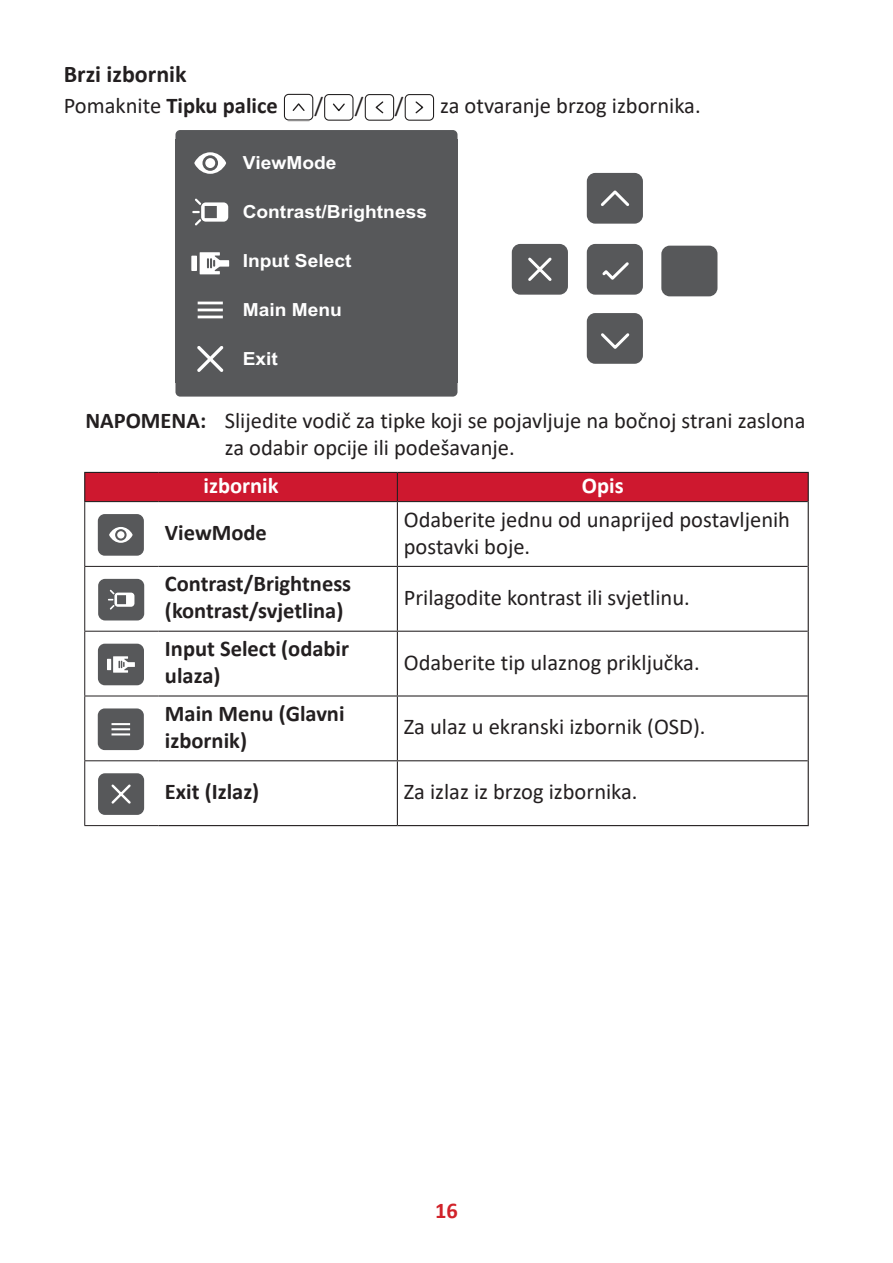
<style>
.page{position:relative;width:893px;height:1263px;background:#fff}
.page>*{position:absolute;margin:0;border:0;box-sizing:border-box;transform-origin:0 0}
.t1{font:700 24px "Calibri";color:#231f20}
.t2{font:22.5px/27px "Calibri";color:#231f20}
.t3{font:700 22.5px/27px "Calibri";color:#231f20}
.t4{font:700 22.5px "Calibri";color:#fff}
.t5{font:700 22.5px "Calibri";color:#d1232a}
.t6{font:700 18px "Arial";color:#fff;scale:1.06 1}
.s1{font-weight:400}
.s2{font-weight:700}
</style>
<div class="page">
<div style="left:284px;top:94px;width:29px;height:26px;border:1px solid #211e1e;border-radius:4px"></div>
<svg style="left:292px;top:103px;width:13px;height:8px"></svg>
<div style="left:324px;top:94px;width:29px;height:27px;border:1px solid #211e1e;border-radius:4px"></div>
<svg style="left:332px;top:103px;width:13px;height:9px"></svg>
<div style="left:365px;top:94px;width:29px;height:27px;border:1px solid #211e1e;border-radius:4px"></div>
<svg style="left:375px;top:101px;width:9px;height:13px"></svg>
<div style="left:405px;top:94px;width:29px;height:27px;border:1px solid #211e1e;border-radius:4px"></div>
<svg style="left:415px;top:101px;width:9px;height:13px"></svg>
<div style="left:175px;top:130px;width:282px;height:267px;background:#57585a;border-radius:5px"></div>
<svg style="left:197px;top:346px;width:26px;height:26px"></svg>
<div style="left:191px;top:256px;width:6px;height:15px;background:#fff"></div>
<svg style="left:200px;top:252px;width:29px;height:22px"></svg>
<hr style="left:198px;top:309px;width:25px;height:2px;background:#fff">
<hr style="left:198px;top:316px;width:25px;height:2px;background:#fff">
<hr style="left:198px;top:302px;width:25px;height:2px;background:#fff">
<svg style="left:192px;top:199px;width:36px;height:26px"></svg>
<svg style="left:194px;top:152px;width:32px;height:22px"></svg>
<div style="left:205px;top:158px;width:10px;height:10px;background:#fff;border-radius:50%"></div>
<div style="left:587px;top:173px;width:56px;height:51px;background:#57585a;border-radius:8px"></div>
<svg style="left:601px;top:190px;width:29px;height:16px"></svg>
<div style="left:587px;top:313px;width:56px;height:51px;background:#57585a;border-radius:8px"></div>
<svg style="left:601px;top:333px;width:29px;height:16px"></svg>
<div style="left:587px;top:244px;width:56px;height:51px;background:#57585a;border-radius:8px"></div>
<svg style="left:602px;top:262px;width:27px;height:18px"></svg>
<div style="left:512px;top:244px;width:56px;height:51px;background:#57585a;border-radius:8px"></div>
<svg style="left:528px;top:257px;width:24px;height:24px"></svg>
<div style="left:661px;top:246px;width:56px;height:50px;background:#57585a;border-radius:8px"></div>
<hr style="left:808px;top:502px;width:1px;height:64px;background:#231f20">
<hr style="left:808px;top:566px;width:1px;height:65px;background:#231f20">
<hr style="left:808px;top:631px;width:1px;height:65px;background:#231f20">
<hr style="left:808px;top:696px;width:1px;height:65px;background:#231f20">
<hr style="left:808px;top:761px;width:1px;height:64px;background:#231f20">
<hr style="left:159px;top:825px;width:238px;height:1px;background:#231f20">
<hr style="left:397px;top:825px;width:412px;height:1px;background:#231f20">
<div style="left:84px;top:472px;width:725px;height:30px;background:#ce182f"></div>
<hr style="left:84px;top:501px;width:75px;height:1px;background:#231f20">
<hr style="left:159px;top:501px;width:238px;height:1px;background:#231f20">
<hr style="left:397px;top:501px;width:411px;height:1px;background:#231f20">
<hr style="left:397px;top:502px;width:1px;height:64px;background:#231f20">
<hr style="left:159px;top:566px;width:238px;height:1px;background:#231f20">
<hr style="left:397px;top:566px;width:411px;height:1px;background:#231f20">
<hr style="left:397px;top:567px;width:1px;height:64px;background:#231f20">
<hr style="left:159px;top:631px;width:238px;height:1px;background:#231f20">
<hr style="left:397px;top:631px;width:411px;height:1px;background:#231f20">
<hr style="left:397px;top:632px;width:1px;height:63px;background:#231f20">
<hr style="left:159px;top:695px;width:238px;height:1px;background:#231f20">
<hr style="left:397px;top:695px;width:411px;height:1px;background:#231f20">
<hr style="left:397px;top:696px;width:1px;height:64px;background:#231f20">
<hr style="left:159px;top:760px;width:238px;height:1px;background:#231f20">
<hr style="left:397px;top:760px;width:411px;height:1px;background:#231f20">
<hr style="left:397px;top:761px;width:1px;height:64px;background:#231f20">
<hr style="left:84px;top:502px;width:1px;height:64px;background:#231f20">
<hr style="left:84px;top:566px;width:75px;height:1px;background:#231f20">
<hr style="left:84px;top:567px;width:1px;height:64px;background:#231f20">
<hr style="left:84px;top:631px;width:75px;height:1px;background:#231f20">
<hr style="left:84px;top:631px;width:1px;height:65px;background:#231f20">
<hr style="left:84px;top:696px;width:75px;height:1px;background:#231f20">
<hr style="left:84px;top:696px;width:1px;height:64px;background:#231f20">
<hr style="left:84px;top:760px;width:75px;height:1px;background:#231f20">
<hr style="left:84px;top:761px;width:1px;height:64px;background:#231f20">
<hr style="left:84px;top:825px;width:75px;height:1px;background:#231f20">
<div style="left:98px;top:514px;width:46px;height:42px;background:#57585a;border-radius:7px"></div>
<svg style="left:109px;top:527px;width:24px;height:16px"></svg>
<div style="left:117px;top:531px;width:8px;height:7px;background:#fff;border-radius:50%"></div>
<div style="left:98px;top:579px;width:46px;height:41px;background:#57585a;border-radius:7px"></div>
<svg style="left:108px;top:590px;width:26px;height:20px"></svg>
<div style="left:98px;top:644px;width:46px;height:41px;background:#57585a;border-radius:7px"></div>
<hr style="left:107px;top:659px;width:4px;height:11px;background:#fff">
<svg style="left:113px;top:656px;width:22px;height:17px"></svg>
<div style="left:98px;top:708px;width:46px;height:42px;background:#57585a;border-radius:7px"></div>
<svg style="left:112px;top:723px;width:18px;height:12px"></svg>
<div style="left:98px;top:773px;width:46px;height:42px;background:#57585a;border-radius:7px"></div>
<svg style="left:111px;top:784px;width:20px;height:20px"></svg>
<p class="t1" style="left:64px;top:57px;width:124px">Brzi izbornik</p>
<p class="t3" style="left:64px;top:92px;width:216px"><span class="s1">Pomaknite</span> Tipku palice</p>
<p class="t2" style="left:314px;top:91px;width:10px">/</p>
<p class="t2" style="left:355px;top:91px;width:10px">/</p>
<p class="t2" style="left:395px;top:91px;width:10px">/</p>
<p class="t2" style="left:440px;top:91px;width:262px">za otvaranje brzog izbornika.</p>
<p class="t6" style="left:243px;top:150px;width:90px">ViewMode</p>
<p class="t6" style="left:243px;top:199px;width:175px">Contrast/Brightness</p>
<p class="t6" style="left:243px;top:248px;width:104px">Input Select</p>
<p class="t6" style="left:243px;top:297px;width:95px">Main Menu</p>
<p class="t6" style="left:243px;top:346px;width:35px">Exit</p>
<p class="t2" style="left:225px;top:406px;width:582px;text-indent:-139px"><span class="s2">NAPOMENA:</span> Slijedite vodič za tipke koji se pojavljuje na bočnoj strani zaslona za odabir opcije ili podešavanje.</p>
<p class="t4" style="left:204px;top:470px;width:77px">izbornik</p>
<p class="t4" style="left:582px;top:470px;width:43px">Opis</p>
<p class="t3" style="left:165px;top:519px;width:103px">ViewMode</p>
<p class="t2" style="left:404px;top:505px;width:388px">Odaberite jednu od unaprijed postavljenih postavki boje.</p>
<p class="t3" style="left:165px;top:570px;width:188px">Contrast/Brightness (kontrast/svjetlina)</p>
<p class="t3" style="left:165px;top:635px;width:186px">Input Select (odabir ulaza)</p>
<p class="t3" style="left:165px;top:700px;width:181px">Main Menu (Glavni izbornik)</p>
<p class="t2" style="left:404px;top:583px;width:288px">Prilagodite kontrast ili svjetlinu.</p>
<p class="t2" style="left:404px;top:648px;width:297px">Odaberite tip ulaznog priključka.</p>
<p class="t2" style="left:404px;top:713px;width:303px">Za ulaz u ekranski izbornik (OSD).</p>
<p class="t3" style="left:165px;top:778px;width:96px">Exit (Izlaz)</p>
<p class="t2" style="left:404px;top:778px;width:235px">Za izlaz iz brzog izbornika.</p>
<p class="t5" style="left:435px;top:1194px;width:24px">16</p>
</div>
